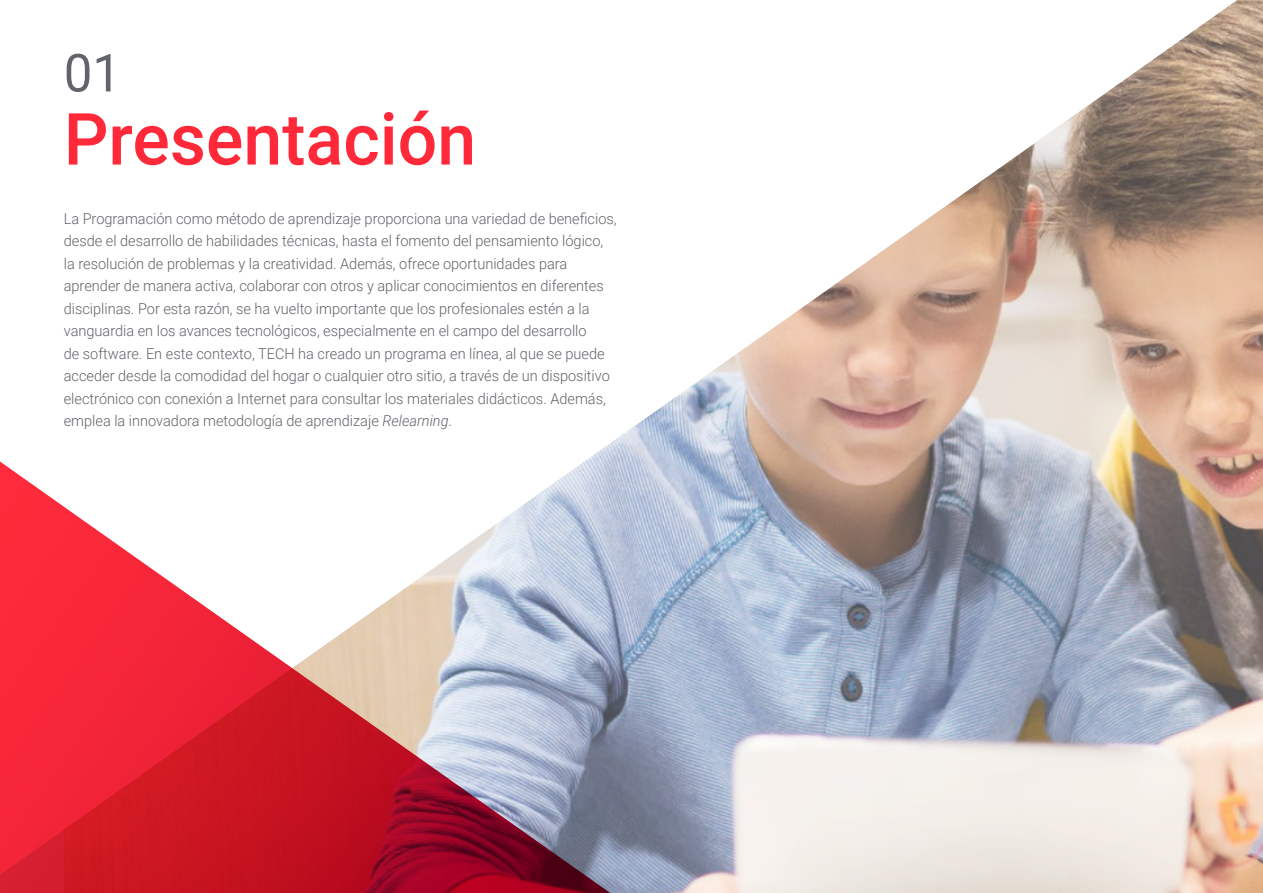
<style>
.page{position:relative;width:1263px;height:893px;background:#fff}
.page>*{position:absolute;margin:0;border:0;box-sizing:border-box;transform-origin:0 0}
.t1{font:500 72px "Roboto";color:#ff293a}
.t2{font:52.5px "Roboto";color:#61646a}
.t3{font:300 15px/22.5px "Roboto";color:#61646a}
.s1{font-style:italic}
</style>
<div class="page">
<img style="left:607px;top:0;width:656px;height:893px">
<svg style="left:0;top:446px;width:640px;height:447px"></svg>
<h2 class="t2" style="left:64px;top:36px;width:59px">01</h2>
<h1 class="t1" style="left:64px;top:89px;width:414px">Presentación</h1>
<p class="t3" style="left:64px;top:207px;width:554px">La Programación como método de aprendizaje proporciona una variedad de beneficios, desde el desarrollo de habilidades técnicas, hasta el fomento del pensamiento lógico, la resolución de problemas y la creatividad. Además, ofrece oportunidades para aprender de manera activa, colaborar con otros y aplicar conocimientos en diferentes disciplinas. Por esta razón, se ha vuelto importante que los profesionales estén a la vanguardia en los avances tecnológicos, especialmente en el campo del desarrollo<br>de software. En este contexto, TECH ha creado un programa en línea, al que se puede acceder desde la comodidad del hogar o cualquier otro sitio, a través de un dispositivo electrónico con conexión a Internet para consultar los materiales didácticos. Además, emplea la innovadora metodología de aprendizaje <span class="s1">Relearning</span>.</p>
</div>
